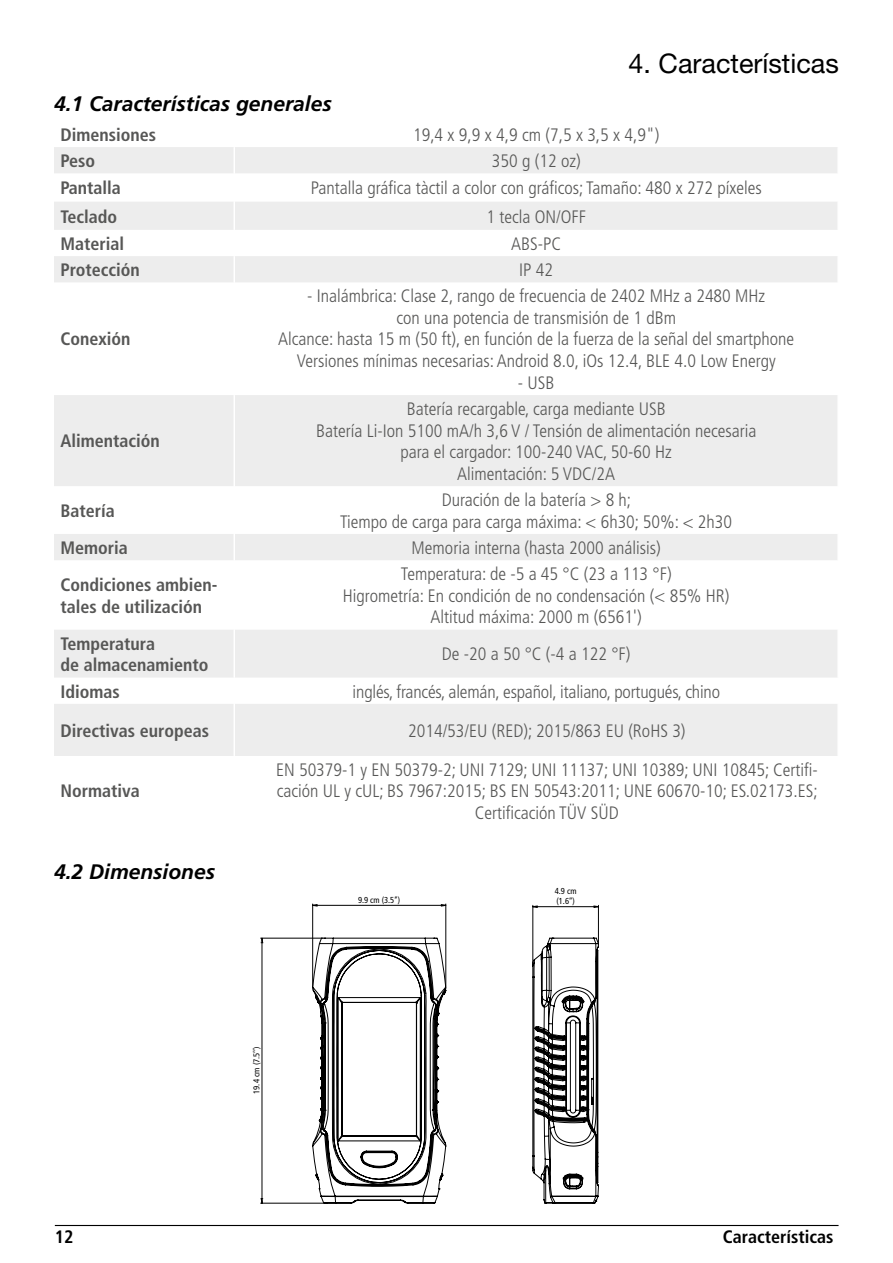
<style>
.page{position:relative;width:893px;height:1263px;background:#fff}
.page>*{position:absolute;margin:0;border:0;box-sizing:border-box;transform-origin:0 0}
.t1{font:27px "Helvetica Neue LT Std";color:#000}
.t2{font:italic 700 21px "Frutiger LT Std";color:#000}
.t3{font:300 condensed 18px/21.6px "Frutiger LT Std";color:#575756;text-align:center}
.t4{font:700 condensed 18px/21.6px "Frutiger LT Std";color:#575756}
.t5{font:700 condensed 18px "Frutiger LT Std";color:#000}
.t6{font:condensed 8.7px/10.4px "Frutiger LT Std";color:#000}
.t7{font:condensed 8.55px "Frutiger LT Std";color:#000}
.s1{color:#585856}
</style>
<div class="page">
<hr style="left:55px;top:1225px;width:783px;height:1px;background:#000">
<svg style="left:54px;top:147px;width:783px;height:609px"></svg>
<svg style="left:234px;top:147px;width:1px;height:135px"></svg>
<hr style="left:234px;top:282px;width:1px;height:113px;background:#fff">
<hr style="left:234px;top:395px;width:1px;height:91px;background:#fff">
<hr style="left:234px;top:486px;width:1px;height:48px;background:#fff">
<svg style="left:234px;top:534px;width:1px;height:26px"></svg>
<hr style="left:234px;top:560px;width:1px;height:70px;background:#fff">
<hr style="left:234px;top:630px;width:1px;height:47px;background:#fff">
<svg style="left:234px;top:677px;width:1px;height:27px"></svg>
<hr style="left:234px;top:704px;width:1px;height:52px;background:#fff">
<hr style="left:261px;top:938px;width:62px;height:1px;background:#000">
<hr style="left:261px;top:1203px;width:62px;height:1px;background:#000">
<hr style="left:598px;top:905px;width:1px;height:40px;background:#000">
<hr style="left:533px;top:905px;width:1px;height:59px;background:#000">
<hr style="left:312px;top:904px;width:1px;height:82px;background:#000">
<hr style="left:446px;top:904px;width:1px;height:82px;background:#000">
<svg style="left:261px;top:937px;width:2px;height:267px"></svg>
<svg style="left:533px;top:906px;width:65px;height:2px"></svg>
<svg style="left:312px;top:904px;width:134px;height:2px"></svg>
<svg style="left:312px;top:938px;width:135px;height:265px"></svg>
<svg style="left:532px;top:938px;width:67px;height:265px"></svg>
<h1 class="t1" style="left:628px;top:48px;width:212px">4. Características</h1>
<p class="t2" style="left:54px;top:92px;width:279px">4.1 Características generales</p>
<p class="t4" style="left:60px;top:124px;width:97px">Dimensiones</p>
<p class="t3" style="left:413px;top:124px;width:248px">19,4 x 9,9 x 4,9 cm (7,5 x 3,5 x 4,9")</p>
<p class="t4" style="left:60px;top:150px;width:36px">Peso</p>
<p class="t3" style="left:492px;top:150px;width:90px">350 g (12 oz)</p>
<p class="t4" style="left:60px;top:177px;width:62px">Pantalla</p>
<p class="t3" style="left:311px;top:177px;width:452px">Pantalla gráfica tàctil a color con gráficos; Tamaño: 480 x 272 píxeles</p>
<p class="t4" style="left:60px;top:205px;width:58px">Teclado</p>
<p class="t3" style="left:486px;top:206px;width:101px">1 tecla ON/OFF</p>
<p class="t4" style="left:60px;top:233px;width:65px">Material</p>
<p class="t3" style="left:511px;top:233px;width:52px">ABS-PC</p>
<p class="t4" style="left:60px;top:259px;width:81px">Protección</p>
<p class="t3" style="left:519px;top:259px;width:35px">IP 42</p>
<p class="t4" style="left:60px;top:328px;width:72px">Conexión</p>
<p class="t4" style="left:60px;top:430px;width:101px">Alimentación</p>
<p class="t3" style="left:278px;top:285px;width:518px">- Inalámbrica: Clase 2, rango de frecuencia de 2402 MHz a 2480 MHz<br>con una potencia de transmisión de 1 dBm<br>Alcance: hasta 15 m (50 ft), en función de la fuerza de la señal del smartphone Versiones mínimas necesarias: Android 8.0, iOs 12.4, BLE 4.0 Low Energy</p>
<p class="t3" style="left:518px;top:372px;width:38px">- USB</p>
<p class="t3" style="left:316px;top:398px;width:442px">Batería recargable, carga mediante USB<br>Batería Li-Ion 5100 mA/h 3,6 V / Tensión de alimentación necesaria para el cargador: 100-240 VAC, 50-60 Hz<br>Alimentación: 5 VDC/2A</p>
<p class="t4" style="left:60px;top:500px;width:56px">Batería</p>
<p class="t3" style="left:340px;top:489px;width:393px">Duración de la batería &gt; 8 h;<br>Tiempo de carga para carga máxima: &lt; 6h30; 50%: &lt; 2h30</p>
<p class="t4" style="left:60px;top:537px;width:69px">Memoria</p>
<p class="t3" style="left:412px;top:537px;width:251px">Memoria interna (hasta 2000 análisis)</p>
<p class="t4" style="left:60px;top:574px;width:159px">Condiciones ambien&shy;tales de utilización</p>
<p class="t3" style="left:343px;top:563px;width:388px">Temperatura: de -5 a 45 °C (23 a 113 °F)<br>Higrometría: En condición de no condensación (&lt; 85% HR)<br>Altitud máxima: 2000 m (6561')</p>
<p class="t4" style="left:60px;top:633px;width:150px">Temperatura<br>de almacenamiento</p>
<p class="t3" style="left:442px;top:644px;width:190px">De -20 a 50 °C (-4 a 122 °F)</p>
<p class="t4" style="left:60px;top:680px;width:61px">Idiomas</p>
<p class="t3" style="left:352px;top:681px;width:369px"><span class="s1">in</span>glés, francés, alemán, español, italiano, portugués, chino</p>
<p class="t4" style="left:60px;top:720px;width:150px">Directivas europeas</p>
<p class="t3" style="left:408px;top:720px;width:279px">2014/53/EU (RED); 2015/863 EU (RoHS 3)</p>
<p class="t4" style="left:60px;top:780px;width:81px">Normativa</p>
<p class="t2" style="left:54px;top:859px;width:163px">4.2 Dimensiones</p>
<p class="t3" style="left:276px;top:759px;width:543px">EN 50379-1 y EN 50379-2; UNI 7129; UNI 11137; UNI 10389; UNI 10845; Certifi&shy;cación UL y cUL; BS 7967:2015; BS EN 50543:2011; UNE 60670-10; ES.02173.ES;<br>Certificación TÜV SÜD</p>
<p class="t6" style="left:358px;top:895px;width:43px">9.9 cm (3.5’’)</p>
<p class="t6" style="left:555px;top:886px;width:23px">4.9 cm (1.6’’)</p>
<p class="t7" style="left:251px;top:1094px;width:48px;rotate:-90deg">19.4 cm (7.5’’)</p>
<p class="t5" style="left:55px;top:1226px;width:20px">12</p>
<p class="t5" style="left:723px;top:1226px;width:112px">Características</p>
</div>
